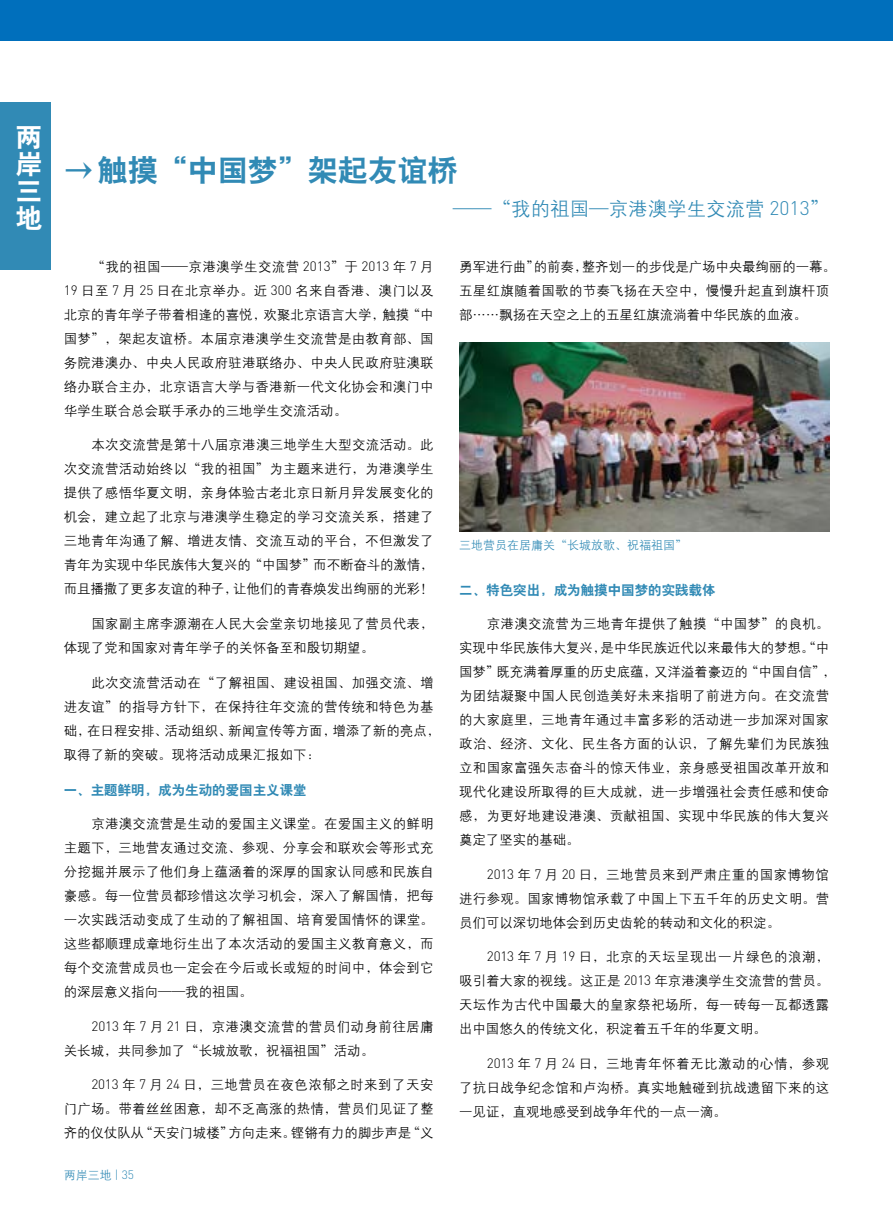
<style>
.page{position:relative;width:893px;height:1212px;background:#fff}
.page>*{position:absolute;margin:0;border:0;box-sizing:border-box;transform-origin:0 0}
.t1{font:30px "H Yb 2 gj";color:#318ab5}
.t2{font:27px/27px "H Yb 2 gj";color:#fff;text-align:justify}
.t3{font:19.5px "H Yg 2 gj";color:#318ab5}
.t4{font:13.5px/24px "H Yg 2 gj";letter-spacing:.015em;color:#000;text-align:justify}
.t5{font:13.5px/24px "H Yg 2 gj";letter-spacing:-.01em;color:#000}
.t6{font:13.5px "H Yb 2 gj";color:#318ab5}
.t7{font:12px "H Yg 2 gj";color:#318ab5}
.s1{font-family:"DIN";font-weight:300}
</style>
<div class="page">
<div style="left:0;top:102px;width:51px;height:168px;background:#318ab5"></div>
<div style="left:0;top:0;width:893px;height:41px;background:#006fbc"></div>
<img style="left:459px;top:342px;width:370px;height:189px">
<h2 class="t2" style="left:16px;top:123px;width:28px">两岸三地</h2>
<h1 class="t1" style="left:64px;top:155px;width:395px">→触摸“中国梦”架起友谊桥</h1>
<h3 class="t3" style="left:453px;top:196px;width:378px">——“我的祖国—京港澳学生交流营 <span class="s1">2013</span>”</h3>
<p class="t4" style="left:64px;top:253px;width:372px;text-indent:28px">“我的祖国——京港澳学生交流营 <span class="s1">2013</span>”于 <span class="s1">2013</span> 年 <span class="s1">7</span> 月<span class="s1">19</span> 日至 <span class="s1">7</span> 月 <span class="s1">25</span> 日在北京举办。近 <span class="s1">300</span> 名来自香港、澳门以及北京的青年学子带着相逢的喜悦，欢聚北京语言大学，触摸“中国梦”，架起友谊桥。本届京港澳学生交流营是由教育部、国务院港澳办、中央人民政府驻港联络办、中央人民政府驻澳联络办联合主办，北京语言大学与香港新一代文化协会和澳门中华学生联合总会联手承办的三地学生交流活动。</p>
<p class="t4" style="left:64px;top:432px;width:371px;text-indent:28px">本次交流营是第十八届京港澳三地学生大型交流活动。此次交流营活动始终以“我的祖国”为主题来进行，为港澳学生提供了感悟华夏文明，亲身体验古老北京日新月异发展变化的机会，建立起了北京与港澳学生稳定的学习交流关系，搭建了三地青年沟通了解、增进友情、交流互动的平台，不但激发了青年为实现中华民族伟大复兴的“中国梦”而不断奋斗的激情，而且播撒了更多友谊的种子，让他们的青春焕发出绚丽的光彩！</p>
<p class="t4" style="left:64px;top:610px;width:371px;text-indent:28px">国家副主席李源潮在人民大会堂亲切地接见了营员代表，体现了党和国家对青年学子的关怀备至和殷切期望。</p>
<p class="t4" style="left:64px;top:669px;width:378px;text-align:left;text-indent:28px">此次交流营活动在“了解祖国、建设祖国、加强交流、增进友谊”的指导方针下，在保持往年交流的营传统和特色为基础，在日程安排、活动组织、新闻宣传等方面，增添了新的亮点，取得了新的突破。现将活动成果汇报如下：</p>
<p class="t6" style="left:64px;top:783px;width:245px">一、主题鲜明，成为生动的爱国主义课堂</p>
<p class="t4" style="left:64px;top:810px;width:372px;text-indent:28px">京港澳交流营是生动的爱国主义课堂。在爱国主义的鲜明主题下，三地营友通过交流、参观、分享会和联欢会等形式充分挖掘并展示了他们身上蕴涵着的深厚的国家认同感和民族自豪感。每一位营员都珍惜这次学习机会，深入了解国情，把每一次实践活动变成了生动的了解祖国、培育爱国情怀的课堂。这些都顺理成章地衍生出了本次活动的爱国主义教育意义，而每个交流营成员也一定会在今后或长或短的时间中，体会到它的深层意义指向——我的祖国。</p>
<p class="t4" style="left:64px;top:1013px;width:371px;text-indent:28px"><span class="s1">2013</span> 年 <span class="s1">7</span> 月 <span class="s1">21</span> 日，京港澳交流营的营员们动身前往居庸关长城，共同参加了“长城放歌，祝福祖国”活动。</p>
<p class="t4" style="left:64px;top:1072px;width:371px;text-indent:28px"><span class="s1">2013</span> 年 <span class="s1">7</span> 月 <span class="s1">24</span> 日，三地营员在夜色浓郁之时来到了天安门广场。带着丝丝困意，却不乏高涨的热情，营员们见证了整齐的仪仗队从“天安门城楼”方向走来。铿锵有力的脚步声是“义</p>
<p class="t7" style="left:64px;top:1167px;width:72px">两岸三地 <span class="s1">| 35</span></p>
<p class="t5" style="left:459px;top:253px;width:378px">勇军进行曲”的前奏，整齐划一的步伐是广场中央最绚丽的一幕。五星红旗随着国歌的节奏飞扬在天空中，慢慢升起直到旗杆顶部……飘扬在天空之上的五星红旗流淌着中华民族的血液。</p>
<p class="t7" style="left:459px;top:537px;width:229px">三地营员在居庸关“长城放歌、祝福祖国”</p>
<p class="t6" style="left:459px;top:583px;width:258px">二、特色突出，成为触摸中国梦的实践载体</p>
<p class="t4" style="left:459px;top:610px;width:378px;text-align:left;text-indent:28px">京港澳交流营为三地青年提供了触摸“中国梦”的良机。实现中华民族伟大复兴，是中华民族近代以来最伟大的梦想。“中国梦”既充满着厚重的历史底蕴，又洋溢着豪迈的“中国自信”，为团结凝聚中国人民创造美好未来指明了前进方向。在交流营的大家庭里，三地青年通过丰富多彩的活动进一步加深对国家政治、经济、文化、民生各方面的认识，了解先辈们为民族独立和国家富强矢志奋斗的惊天伟业，亲身感受祖国改革开放和现代化建设所取得的巨大成就，进一步增强社会责任感和使命感，为更好地建设港澳、贡献祖国、实现中华民族的伟大复兴奠定了坚实的基础。</p>
<p class="t4" style="left:459px;top:861px;width:371px;text-indent:28px"><span class="s1">2013</span> 年 <span class="s1">7</span> 月 <span class="s1">20</span> 日，三地营员来到严肃庄重的国家博物馆进行参观。国家博物馆承载了中国上下五千年的历史文明。营员们可以深切地体会到历史齿轮的转动和文化的积淀。</p>
<p class="t4" style="left:459px;top:944px;width:371px;text-indent:28px"><span class="s1">2013</span> 年 <span class="s1">7</span> 月 <span class="s1">19</span> 日，北京的天坛呈现出一片绿色的浪潮，吸引着大家的视线。这正是 <span class="s1">2013</span> 年京港澳学生交流营的营员。天坛作为古代中国最大的皇家祭祀场所，每一砖每一瓦都透露出中国悠久的传统文化，积淀着五千年的华夏文明。</p>
<p class="t4" style="left:459px;top:1050px;width:371px;text-indent:28px"><span class="s1">2013</span> 年 <span class="s1">7</span> 月 <span class="s1">24</span> 日，三地青年怀着无比激动的心情，参观了抗日战争纪念馆和卢沟桥。真实地触碰到抗战遗留下来的这一见证，直观地感受到战争年代的一点一滴。</p>
</div>
